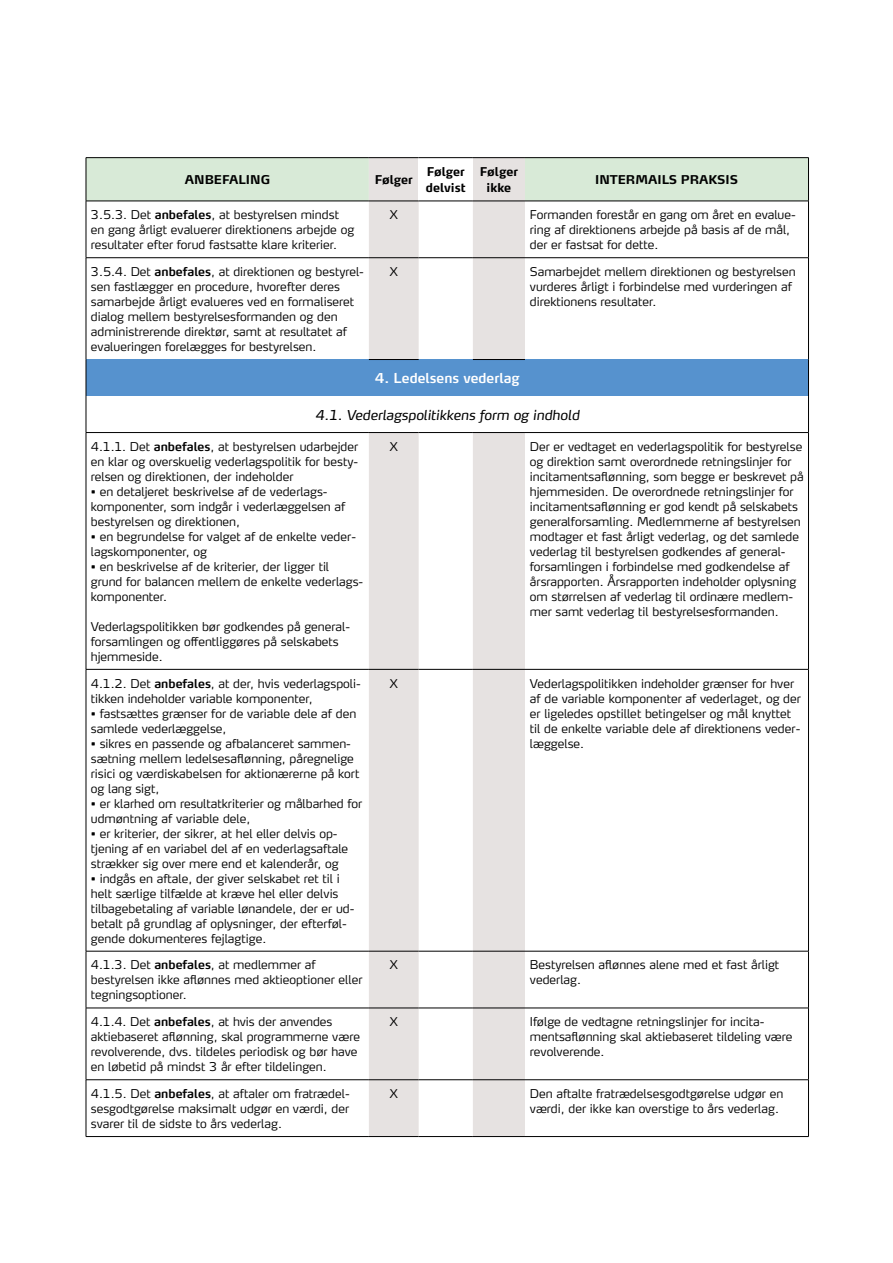
<style>
.page{position:relative;width:893px;height:1263px;background:#fff}
.page>*{position:absolute;margin:0;border:0;box-sizing:border-box;transform-origin:0 0}
.t1{font:italic 13.5px "Max TF";color:#000}
.t2{font:600 13.5px "Max TF";color:#fff}
.t3{font:300 12px/15px "Max TF";color:#000}
.t4{font:700 12px/16.5px "Max TF";color:#000}
.s1{font-weight:600}
</style>
<div class="page">
<div style="left:87px;top:158px;width:721px;height:43px;background:#d8ead7"></div>
<svg style="left:369px;top:158px;width:156px;height:978px;fill:#e6e2e1"></svg>
<div style="left:419px;top:158px;width:54px;height:43px;background:#fff"></div>
<svg style="left:525px;top:258px;width:283px;height:823px"></svg>
<div style="left:86px;top:359px;width:722px;height:37px;background:#5692ce"></div>
<hr style="left:86px;top:201px;width:283px;height:1px;background:#000">
<hr style="left:419px;top:201px;width:54px;height:1px;background:#000">
<hr style="left:525px;top:201px;width:284px;height:1px;background:#000">
<hr style="left:86px;top:257px;width:283px;height:1px;background:#000">
<hr style="left:419px;top:257px;width:54px;height:1px;background:#000">
<hr style="left:525px;top:257px;width:284px;height:1px;background:#000">
<hr style="left:86px;top:1008px;width:283px;height:1px;background:#000">
<hr style="left:419px;top:1008px;width:54px;height:1px;background:#000">
<hr style="left:525px;top:1008px;width:284px;height:1px;background:#000">
<hr style="left:86px;top:1079px;width:283px;height:1px;background:#000">
<hr style="left:419px;top:1079px;width:54px;height:1px;background:#000">
<hr style="left:525px;top:1079px;width:284px;height:1px;background:#000">
<hr style="left:86px;top:432px;width:283px;height:1px;background:#000">
<hr style="left:419px;top:432px;width:54px;height:1px;background:#000">
<hr style="left:525px;top:432px;width:284px;height:1px;background:#000">
<hr style="left:86px;top:157px;width:283px;height:1px;background:#000">
<hr style="left:86px;top:158px;width:1px;height:43px;background:#000">
<hr style="left:369px;top:157px;width:50px;height:1px;background:#000">
<hr style="left:419px;top:157px;width:54px;height:1px;background:#000">
<hr style="left:473px;top:157px;width:52px;height:1px;background:#000">
<hr style="left:525px;top:157px;width:284px;height:1px;background:#000">
<hr style="left:808px;top:158px;width:1px;height:43px;background:#000">
<hr style="left:86px;top:951px;width:283px;height:1px;background:#000">
<hr style="left:419px;top:951px;width:54px;height:1px;background:#000">
<hr style="left:525px;top:951px;width:284px;height:1px;background:#000">
<hr style="left:86px;top:1136px;width:283px;height:1px;background:#000">
<hr style="left:419px;top:1136px;width:54px;height:1px;background:#000">
<hr style="left:525px;top:1136px;width:284px;height:1px;background:#000">
<hr style="left:86px;top:201px;width:1px;height:57px;background:#000">
<hr style="left:808px;top:201px;width:1px;height:57px;background:#000">
<hr style="left:86px;top:258px;width:1px;height:101px;background:#000">
<hr style="left:808px;top:258px;width:1px;height:101px;background:#000">
<hr style="left:808px;top:359px;width:1px;height:37px;background:#000">
<hr style="left:86px;top:396px;width:1px;height:36px;background:#000">
<hr style="left:808px;top:396px;width:1px;height:36px;background:#000">
<hr style="left:86px;top:433px;width:1px;height:236px;background:#000">
<hr style="left:808px;top:433px;width:1px;height:236px;background:#000">
<hr style="left:86px;top:359px;width:1px;height:37px;background:#000">
<hr style="left:369px;top:432px;width:50px;height:1px;background:#000">
<hr style="left:369px;top:951px;width:50px;height:1px;background:#000">
<hr style="left:369px;top:1008px;width:50px;height:1px;background:#000">
<hr style="left:369px;top:1079px;width:50px;height:1px;background:#000">
<hr style="left:369px;top:1136px;width:50px;height:1px;background:#000">
<hr style="left:369px;top:201px;width:50px;height:1px;background:#000">
<hr style="left:369px;top:257px;width:50px;height:1px;background:#000">
<hr style="left:369px;top:359px;width:50px;height:1px;background:#000">
<hr style="left:473px;top:432px;width:52px;height:1px;background:#000">
<hr style="left:473px;top:951px;width:52px;height:1px;background:#000">
<hr style="left:473px;top:1008px;width:52px;height:1px;background:#000">
<hr style="left:473px;top:1079px;width:52px;height:1px;background:#000">
<hr style="left:473px;top:1136px;width:52px;height:1px;background:#000">
<hr style="left:473px;top:201px;width:52px;height:1px;background:#000">
<hr style="left:473px;top:257px;width:52px;height:1px;background:#000">
<hr style="left:473px;top:359px;width:52px;height:1px;background:#000">
<hr style="left:86px;top:669px;width:283px;height:1px;background:#000">
<hr style="left:86px;top:669px;width:1px;height:282px;background:#000">
<hr style="left:369px;top:669px;width:50px;height:1px;background:#000">
<hr style="left:419px;top:669px;width:54px;height:1px;background:#000">
<hr style="left:473px;top:669px;width:52px;height:1px;background:#000">
<hr style="left:525px;top:669px;width:284px;height:1px;background:#000">
<hr style="left:808px;top:669px;width:1px;height:282px;background:#000">
<hr style="left:86px;top:951px;width:1px;height:57px;background:#000">
<hr style="left:808px;top:951px;width:1px;height:57px;background:#000">
<hr style="left:86px;top:1008px;width:1px;height:71px;background:#000">
<hr style="left:808px;top:1008px;width:1px;height:71px;background:#000">
<hr style="left:86px;top:1080px;width:1px;height:56px;background:#000">
<hr style="left:808px;top:1080px;width:1px;height:56px;background:#000">
<p class="t4" style="left:185px;top:171px;width:87px">ANBEFALING</p>
<p class="t4" style="left:375px;top:171px;width:40px">Følger</p>
<p class="t4" style="left:426px;top:163px;width:41px">Følger delvist</p>
<p class="t4" style="left:480px;top:163px;width:40px;text-align:center">Følger ikke</p>
<p class="t4" style="left:595px;top:171px;width:145px">INTERMAILS PRAKSIS</p>
<p class="t3" style="left:91px;top:207px;width:265px">3.5.3. Det <span class="s1">anbefales</span>, at bestyrelsen mindst en gang årligt evaluerer direktionens arbejde og resultater efter forud fastsatte klare kriterier.</p>
<p class="t3" style="left:390px;top:207px;width:9px">X</p>
<p class="t3" style="left:530px;top:207px;width:267px">Formanden forestår en gang om året en evalue&shy;ring af direktionens arbejde på basis af de mål, der er fastsat for dette.</p>
<p class="t3" style="left:91px;top:264px;width:275px">3.5.4. Det <span class="s1">anbefales</span>, at direktionen og bestyrel&shy;sen fastlægger en procedure, hvorefter deres samarbejde årligt evalueres ved en formaliseret dialog mellem bestyrelsesformanden og den administrerende direktør, samt at resultatet af evalueringen forelægges for bestyrelsen.</p>
<p class="t3" style="left:390px;top:264px;width:9px">X</p>
<p class="t3" style="left:530px;top:264px;width:267px">Samarbejdet mellem direktionen og bestyrelsen vurderes årligt i forbindelse med vurderingen af direktionens resultater.</p>
<p class="t2" style="left:375px;top:370px;width:146px">4. Ledelsens vederlag</p>
<p class="t1" style="left:315px;top:406px;width:266px">4.1. Vederlagspolitikkens form og indhold</p>
<p class="t3" style="left:91px;top:439px;width:269px;text-align:justify">4.1.1. Det <span class="s1">anbefales</span>, at bestyrelsen udarbejder en klar og overskuelig vederlagspolitik for besty&shy;relsen og direktionen, der indeholder</p>
<p class="t3" style="left:91px;top:484px;width:256px">• en detaljeret beskrivelse af de vederlags&shy;komponenter, som indgår i vederlæggelsen af bestyrelsen og direktionen,</p>
<p class="t3" style="left:91px;top:529px;width:267px">• en begrundelse for valget af de enkelte veder&shy;lagskomponenter, og</p>
<p class="t3" style="left:91px;top:559px;width:274px">• en beskrivelse af de kriterier, der ligger til grund for balancen mellem de enkelte vederlags&shy;komponenter.</p>
<p class="t3" style="left:91px;top:619px;width:261px">Vederlagspolitikken bør godkendes på general&shy;forsamlingen og offentliggøres på selskabets hjemmeside.</p>
<p class="t3" style="left:390px;top:439px;width:9px">X</p>
<p class="t3" style="left:530px;top:439px;width:275px">Der er vedtaget en vederlagspolitik for bestyrelse og direktion samt overordnede retningslinjer for incitamentsaflønning, som begge er beskrevet på hjemmesiden. De overordnede retningslinjer for incitamentsaflønning er god kendt på selskabets generalforsamling. Medlemmerne af bestyrelsen modtager et fast årligt vederlag, og det samlede vederlag til bestyrelsen godkendes af general&shy;forsamlingen i forbindelse med godkendelse af årsrapporten. Årsrapporten indeholder oplysning om størrelsen af vederlag til ordinære medlem&shy;mer samt vederlag til bestyrelsesformanden.</p>
<p class="t3" style="left:91px;top:675px;width:271px">4.1.2. Det <span class="s1">anbefales</span>, at der, hvis vederlagspoli&shy;tikken indeholder variable komponenter,</p>
<p class="t3" style="left:91px;top:705px;width:267px">• fastsættes grænser for de variable dele af den samlede vederlæggelse,</p>
<p class="t3" style="left:91px;top:735px;width:270px">• sikres en passende og afbalanceret sammen&shy;sætning mellem ledelsesaflønning, påregnelige risici og værdiskabelsen for aktionærerne på kort og lang sigt,</p>
<p class="t3" style="left:91px;top:795px;width:273px">• er klarhed om resultatkriterier og målbarhed for udmøntning af variable dele,</p>
<p class="t3" style="left:91px;top:825px;width:259px">• er kriterier, der sikrer, at hel eller delvis op&shy;tjening af en variabel del af en vederlagsaftale strækker sig over mere end et kalenderår, og</p>
<p class="t3" style="left:91px;top:870px;width:265px">• indgås en aftale, der giver selskabet ret til i helt særlige tilfælde at kræve hel eller delvis tilbagebetaling af variable lønandele, der er ud&shy;betalt på grundlag af oplysninger, der efterføl&shy;gende dokumenteres fejlagtige.</p>
<p class="t3" style="left:390px;top:675px;width:9px">X</p>
<p class="t3" style="left:530px;top:675px;width:273px">Vederlagspolitikken indeholder grænser for hver af de variable komponenter af vederlaget, og der er ligeledes opstillet betingelser og mål knyttet til de enkelte variable dele af direktionens veder&shy;læggelse.</p>
<p class="t3" style="left:91px;top:957px;width:273px">4.1.3. Det <span class="s1">anbefales</span>, at medlemmer af bestyrelsen ikke aflønnes med aktieoptioner eller tegningsoptioner.</p>
<p class="t3" style="left:390px;top:957px;width:9px">X</p>
<p class="t3" style="left:530px;top:957px;width:251px">Bestyrelsen aflønnes alene med et fast årligt vederlag.</p>
<p class="t3" style="left:91px;top:1014px;width:271px">4.1.4. Det <span class="s1">anbefales</span>, at hvis der anvendes aktiebaseret aflønning, skal programmerne være revolverende, dvs. tildeles periodisk og bør have en løbetid på mindst 3 år efter tildelingen.</p>
<p class="t3" style="left:390px;top:1014px;width:9px">X</p>
<p class="t3" style="left:530px;top:1014px;width:264px">Ifølge de vedtagne retningslinjer for incita&shy;mentsaflønning skal aktiebaseret tildeling være revolverende.</p>
<p class="t3" style="left:91px;top:1086px;width:260px;text-align:justify">4.1.5. Det <span class="s1">anbefales</span>, at aftaler om fratrædel&shy;sesgodtgørelse maksimalt udgør en værdi, der svarer til de sidste to års vederlag.</p>
<p class="t3" style="left:390px;top:1086px;width:9px">X</p>
<p class="t3" style="left:530px;top:1086px;width:255px">Den aftalte fratrædelsesgodtgørelse udgør en værdi, der ikke kan overstige to års vederlag.</p>
</div>
